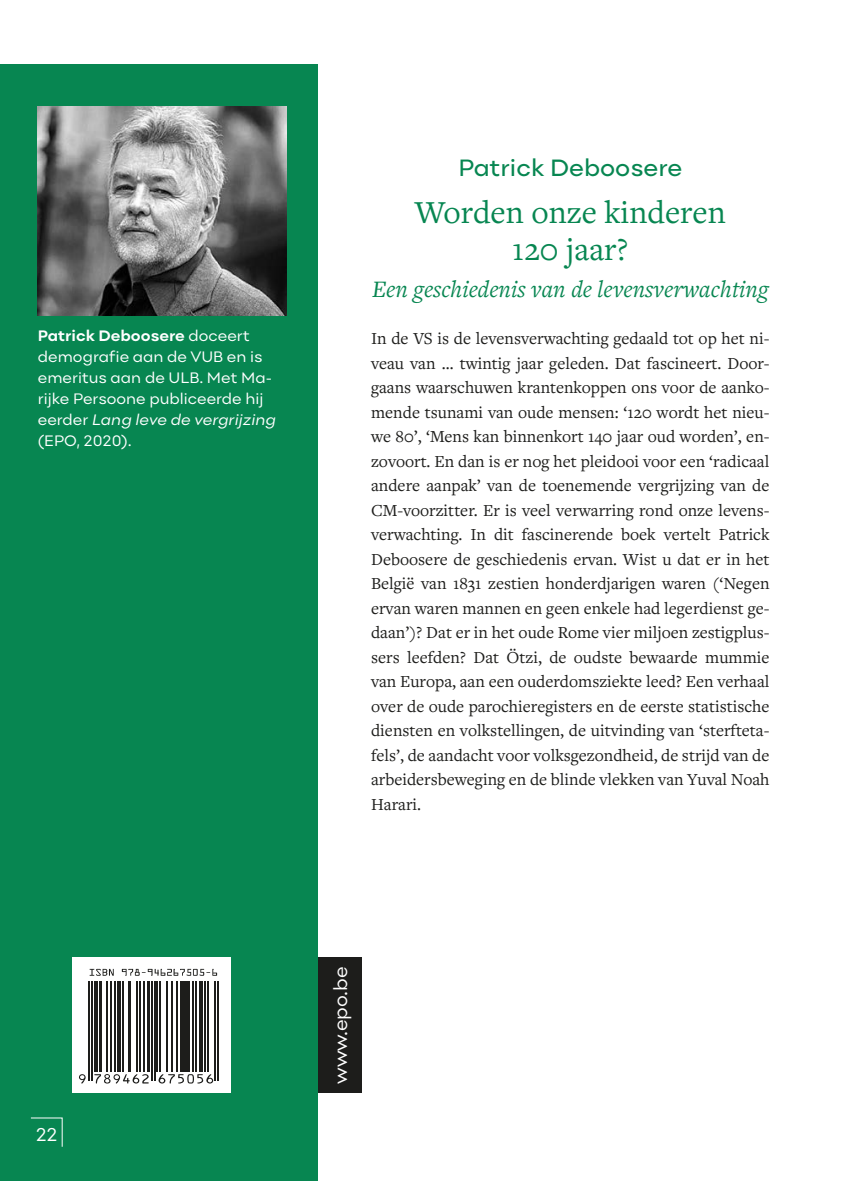
<style>
.page{position:relative;width:844px;height:1181px;background:#fff}
.page>*{position:absolute;margin:0;border:0;box-sizing:border-box;transform-origin:0 0}
.t1{font:33.25px/36.8px "Freight Text Pro";color:#078651;text-align:center}
.t2{font:italic 24.5px "Freight Text Pro";color:#078651}
.t3{font:24.5px "Point";color:#078651}
.t4{font:19.25px "Point";color:#fff}
.t5{font:17.5px/24.5px "Freight Text Pro";color:#1d1d1b;text-align:justify}
.t6{font:15.75px/21px "Point";color:#fff}
.s1{font-weight:700}
.s2{font-style:italic}
</style>
<div class="page">
<div style="left:296px;top:957px;width:66px;height:136px;background:#1d1d1b"></div>
<div style="left:0;top:64px;width:317px;height:1117px;background:#078651"></div>
<svg style="left:30px;top:1117px;width:33px;height:30px"></svg>
<div style="left:72px;top:957px;width:158px;height:136px;background:#fff"></div>
<svg style="left:81px;top:968px;width:138px;height:116px"></svg>
<hr style="left:88px;top:981px;width:2px;height:99px;background:#1d1d1b">
<hr style="left:91px;top:981px;width:1px;height:99px;background:#1d1d1b">
<hr style="left:94px;top:981px;width:4px;height:91px;background:#1d1d1b">
<hr style="left:99px;top:981px;width:3px;height:91px;background:#1d1d1b">
<hr style="left:106px;top:981px;width:1px;height:91px;background:#1d1d1b">
<hr style="left:110px;top:981px;width:2px;height:91px;background:#1d1d1b">
<hr style="left:114px;top:981px;width:2px;height:91px;background:#1d1d1b">
<hr style="left:117px;top:981px;width:4px;height:91px;background:#1d1d1b">
<hr style="left:123px;top:981px;width:1px;height:91px;background:#1d1d1b">
<hr style="left:128px;top:981px;width:3px;height:91px;background:#1d1d1b">
<hr style="left:136px;top:981px;width:1px;height:91px;background:#1d1d1b">
<hr style="left:139px;top:981px;width:1px;height:91px;background:#1d1d1b">
<hr style="left:143px;top:981px;width:1px;height:91px;background:#1d1d1b">
<hr style="left:147px;top:981px;width:3px;height:91px;background:#1d1d1b">
<hr style="left:151px;top:981px;width:1px;height:99px;background:#1d1d1b">
<hr style="left:154px;top:981px;width:1px;height:99px;background:#1d1d1b">
<hr style="left:157px;top:981px;width:1px;height:91px;background:#1d1d1b">
<hr style="left:159px;top:981px;width:2px;height:91px;background:#1d1d1b">
<hr style="left:166px;top:981px;width:1px;height:91px;background:#1d1d1b">
<hr style="left:172px;top:981px;width:1px;height:91px;background:#1d1d1b">
<hr style="left:176px;top:981px;width:1px;height:91px;background:#1d1d1b">
<hr style="left:180px;top:981px;width:4px;height:91px;background:#1d1d1b">
<hr style="left:185px;top:981px;width:4px;height:91px;background:#1d1d1b">
<hr style="left:192px;top:981px;width:1px;height:91px;background:#1d1d1b">
<hr style="left:195px;top:981px;width:1px;height:91px;background:#1d1d1b">
<hr style="left:199px;top:981px;width:4px;height:91px;background:#1d1d1b">
<hr style="left:205px;top:981px;width:1px;height:91px;background:#1d1d1b">
<hr style="left:207px;top:981px;width:1px;height:91px;background:#1d1d1b">
<hr style="left:214px;top:981px;width:1px;height:99px;background:#1d1d1b">
<hr style="left:217px;top:981px;width:1px;height:99px;background:#1d1d1b">
<svg style="left:89px;top:969px;width:25px;height:6px"></svg>
<svg style="left:122px;top:969px;width:95px;height:6px"></svg>
<svg style="left:79px;top:1074px;width:7px;height:9px"></svg>
<svg style="left:94px;top:1074px;width:55px;height:9px"></svg>
<svg style="left:158px;top:1074px;width:55px;height:9px"></svg>
<img style="left:38px;top:107px;width:248px;height:208px">
<p class="t6" style="left:38px;top:325px;width:239px"><span class="s1">Patrick Deboosere</span> doceert demografie aan de VUB en is emeritus aan de ULB. Met Ma&shy;rijke Persoone publiceerde hij eerder <span class="s2">Lang leve de vergrijzing </span>(EPO, 2020).</p>
<h2 class="t3" style="left:458px;top:153px;width:225px">Patrick Deboosere</h2>
<h1 class="t1" style="left:414px;top:193px;width:313px">Worden onze kinderen<br>120 jaar?</h1>
<h2 class="t2" style="left:372px;top:273px;width:397px">Een geschiedenis van de levensverwachting</h2>
<p class="t5" style="left:371px;top:325px;width:400px">In de VS is de levensverwachting gedaald tot op het ni&shy;veau van … twintig jaar geleden. Dat fascineert. Door&shy;gaans waarschuwen krantenkoppen ons voor de aanko&shy;mende tsunami van oude mensen: ‘120 wordt het nieu&shy;we 80’, ‘Mens kan binnenkort 140 jaar oud worden’, en&shy;zovoort. En dan is er nog het pleidooi voor een ‘radicaal andere aanpak’ van de toenemende vergrijzing van de CM-voorzitter. Er is veel verwarring rond onze levens&shy;verwachting. In dit fascinerende boek vertelt Patrick Deboosere de geschiedenis ervan. Wist u dat er in het België van 1831 zestien honderdjarigen waren (‘Negen ervan waren mannen en geen enkele had legerdienst ge&shy;daan’)? Dat er in het oude Rome vier miljoen zestigplus&shy;sers leefden? Dat Ötzi, de oudste bewaarde mummie van Europa, aan een ouderdomsziekte leed? Een verhaal over de oude parochieregisters en de eerste statistische diensten en volkstellingen, de uitvinding van ‘sterfteta&shy;fels’, de aandacht voor volksgezondheid, de strijd van de arbeidersbeweging en de blinde vlekken van Yuval Noah Harari.</p>
<p class="t4" style="left:36px;top:1122px;width:23px">22</p>
<p class="t4" style="left:329px;top:1084px;width:119px;rotate:-90deg">www.epo.be</p>
</div>
